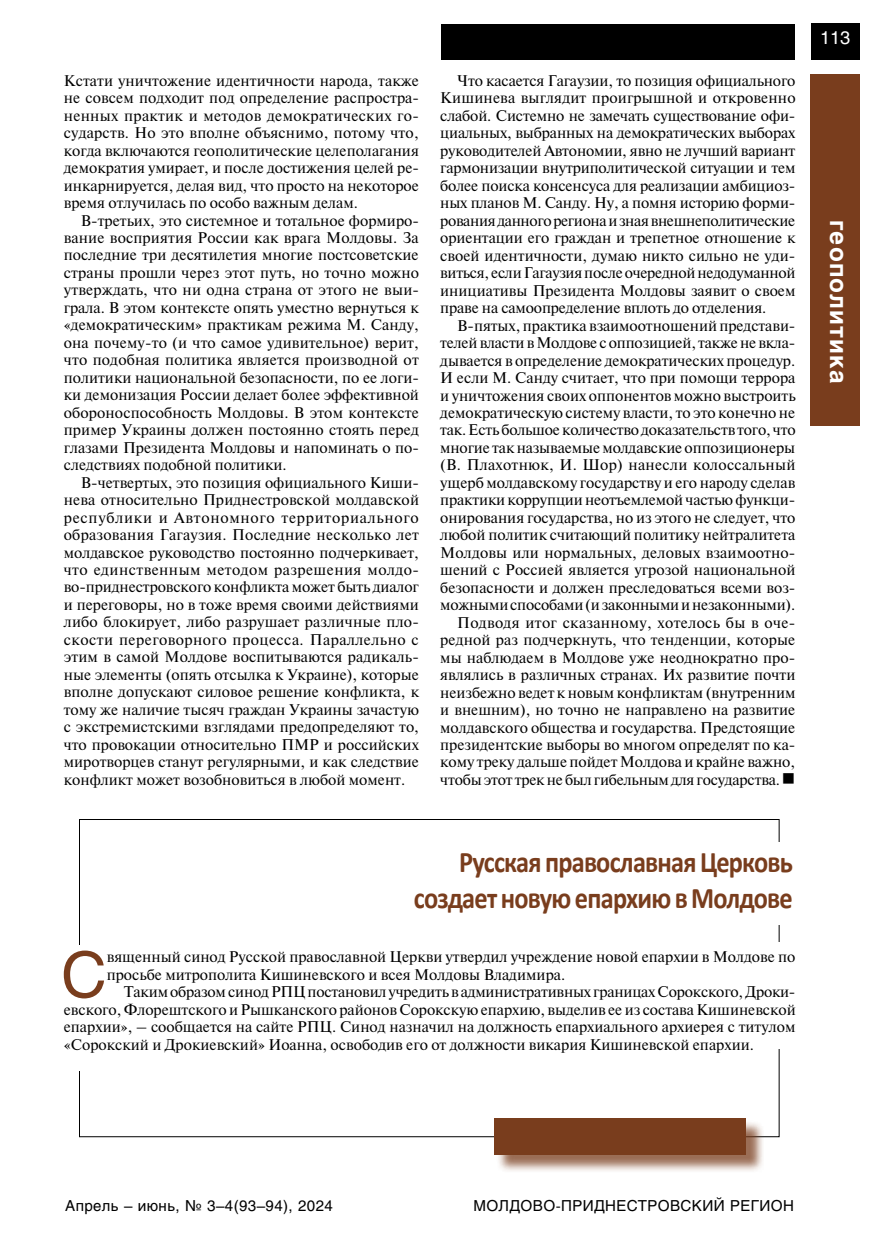
<style>
.page{position:relative;width:872px;height:1234px;background:#fff}
.page>*{position:absolute;margin:0;border:0;box-sizing:border-box;transform-origin:0 0}
.t1{font:62.7px "Helios";color:#793d1d}
.t2{font:700 30px/36px "Calibri";letter-spacing:-.03em;color:#793d1d;text-align:right;scale:.88 1}
.t3{font:700 24px "Helios";letter-spacing:.05em;color:#fff}
.t4{font:18px "Helios";color:#fff}
.t5{font:15px "Helios";letter-spacing:.025em;color:#000}
.t6{font:14.55px/17.4px "Newton C";color:#000;text-align:justify}
</style>
<div class="page">
<div style="left:811px;top:23px;width:48px;height:37px;background:#000"></div>
<div style="left:441px;top:24px;width:354px;height:35px;background:#000"></div>
<div style="left:810px;top:75px;width:50px;height:351px;background:#793d1d"></div>
<div style="left:496px;top:1120px;width:268px;height:52px;background:#793d1d;opacity:.75"></div>
<div style="left:494px;top:1118px;width:252px;height:35px;background:#793d1d"></div>
<p class="t6" style="left:64px;top:72px;width:357px">Кстати уничтожение идентичности народа, также не совсем подходит под определение распростра&shy;ненных практик и методов демократических го&shy;сударств. Но это вполне объяснимо, потому что, когда включаются геополитические целеполагания демократия умирает, и после достижения целей ре&shy;инкарнируется, делая вид, что просто на некоторое время отлучилась по особо важным делам.</p>
<p class="t6" style="left:64px;top:211px;width:357px;text-indent:17px">В-третьих, это системное и тотальное формиро&shy;вание восприятия России как врага Молдовы. За последние три десятилетия многие постсоветские страны прошли через этот путь, но точно можно утверждать, что ни одна страна от этого не выи&shy;грала. В этом контексте опять уместно вернуться к «демократическим» практикам режима М. Санду, она почему-то (и что самое удивительное) верит, что подобная политика является производной от политики национальной безопасности, по ее логи&shy;ки демонизация России делает более эффективной обороноспособность Молдовы. В этом контексте пример Украины должен постоянно стоять перед глазами Президента Молдовы и напоминать о по&shy;следствиях подобной политики.</p>
<p class="t6" style="left:64px;top:473px;width:357px;text-indent:17px">В-четвертых, это позиция официального Киши&shy;нева относительно Приднестровской молдавской республики и Автономного территориального образования Гагаузия. Последние несколько лет молдавское руководство постоянно подчеркивает, что единственным методом разрешения молдо&shy;во-приднестровского конфликта может быть диалог и переговоры, но в тоже время своими действиями либо блокирует, либо разрушает различные пло&shy;скости переговорного процесса. Параллельно с этим в самой Молдове воспитываются радикаль&shy;ные элементы (опять отсылка к Украине), которые вполне допускают силовое решение конфликта, к тому же наличие тысяч граждан Украины зачастую с экстремистскими взглядами предопределяют то, что провокации относительно ПМР и российских миротворцев станут регулярными, и как следствие конфликт может возобновиться в любой момент.</p>
<p class="t6" style="left:440px;top:72px;width:357px;text-indent:17px">Что касается Гагаузии, то позиция официального Кишинева выглядит проигрышной и откровенно слабой. Системно не замечать существование офи&shy;циальных, выбранных на демократических выборах руководителей Автономии, явно не лучший вариант гармонизации внутриполитической ситуации и тем более поиска консенсуса для реализации амбициоз&shy;ных планов М. Санду. Ну, а помня историю форми&shy;рования данного региона и зная внешнеполитические ориентации его граждан и трепетное отношение к своей идентичности, думаю никто сильно не уди&shy;виться, если Гагаузия после очередной недодуманной инициативы Президента Молдовы заявит о своем праве на самоопределение вплоть до отделения.</p>
<p class="t6" style="left:440px;top:316px;width:357px;text-align:right">В-пятых, практика взаимоотношений представи&shy;телей власти в Молдове с оппозицией, также не вкла&shy;дывается в определение демократических процедур.<br>И если М. Санду считает, что при помощи террора и уничтожения своих оппонентов можно выстроить демократическую систему власти, то это конечно не так. Есть большое количество доказательств того, что многие так называемые молдавские оппозиционеры (В. Плахотнюк, И. Шор) нанесли колоссальный ущерб молдавскому государству и его народу сделав практики коррупции неотъемлемой частью функци&shy;онирования государства, но из этого не следует, что любой политик считающий политику нейтралитета Молдовы или нормальных, деловых взаимоотно&shy;шений с Россией является угрозой национальной безопасности и должен преследоваться всеми воз&shy;можными способами (и законными и незаконными).<br>Подводя итог сказанному, хотелось бы в оче&shy;редной раз подчеркнуть, что тенденции, которые мы наблюдаем в Молдове уже неоднократно про&shy;являлись в различных странах. Их развитие почти неизбежно ведет к новым конфликтам (внутренним и внешним), но точно не направлено на развитие молдавского общества и государства. Предстоящие президентские выборы во многом определят по ка&shy;кому треку дальше пойдет Молдова и крайне важно, чтобы этот трек не был гибельным для государства. ■</p>
<h2 class="t2" style="left:414px;top:843px;width:432px">Русская православная Церковь создает новую епархию в Молдове</h2>
<h1 class="t1" style="left:61px;top:937px;width:47px">С</h1>
<p class="t6" style="left:107px;top:948px;width:690px">вященный синод Русской православной Церкви утвердил учреждение новой епархии в Молдове по просьбе митрополита Кишиневского и всея Молдовы Владимира.</p>
<p class="t6" style="left:64px;top:983px;width:733px;text-indent:60px">Таким образом синод РПЦ постановил учредить в административных границах Сорокского, Дроки&shy;евского, Флорештского и Рышканского районов Сорокскую епархию, выделив ее из состава Кишиневской епархии», – сообщается на сайте РПЦ. Синод назначил на должность епархиального архиерея с титулом «Сорокский и Дрокиевский» Иоанна, освободив его от должности викария Кишиневской епархии.</p>
<p class="t4" style="left:820px;top:27px;width:32px">113</p>
<h3 class="t3" style="left:852px;top:219px;width:165px;rotate:90deg">геополитика</h3>
<p class="t5" style="left:65px;top:1196px;width:269px">Апрель – июнь, № 3–4(93–94), 2024</p>
<p class="t5" style="left:473px;top:1196px;width:322px">МОЛДОВО-ПРИДНЕСТРОВСКИЙ РЕГИОН</p>
</div>
